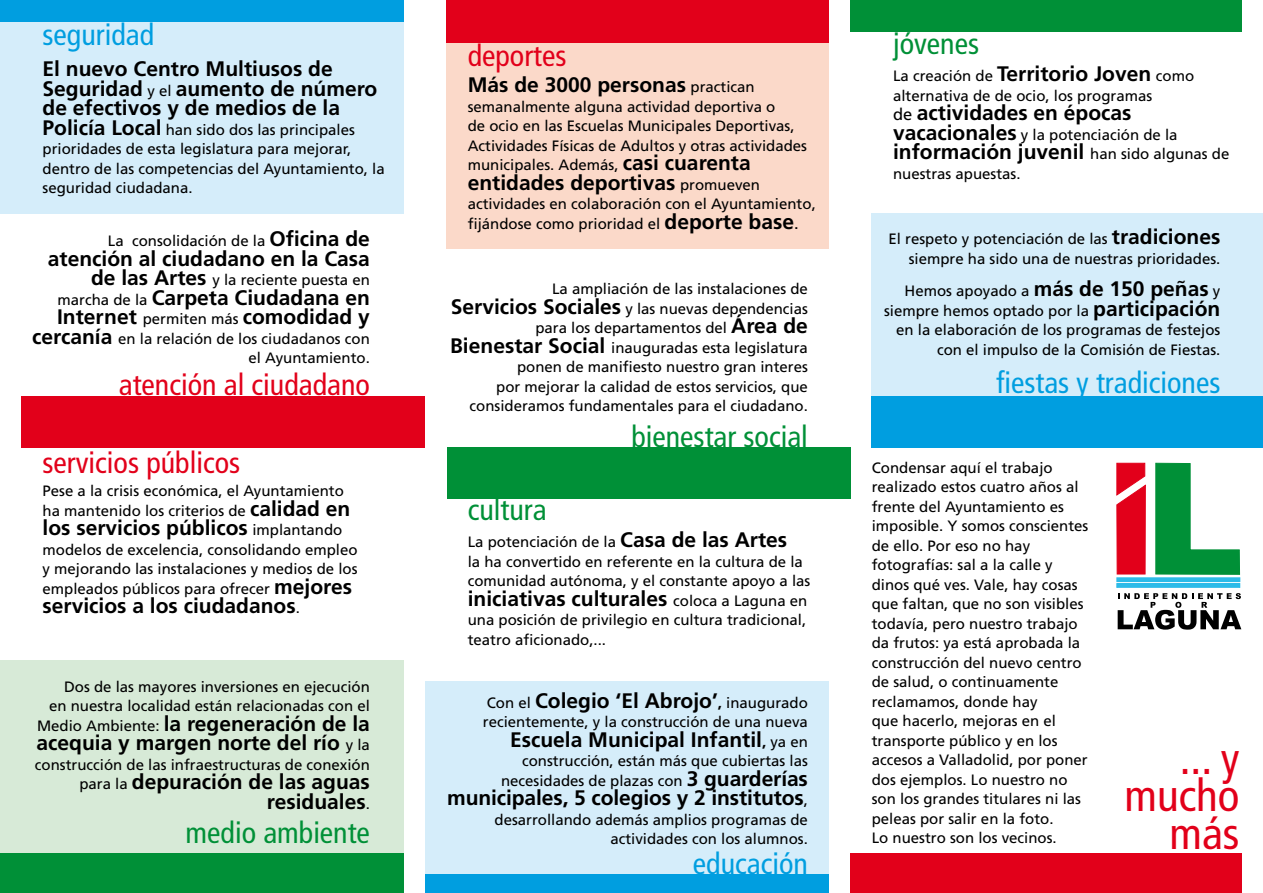
<style>
.page{position:relative;width:1263px;height:893px;background:#fff}
.page>*{position:absolute;margin:0;border:0;box-sizing:border-box;transform-origin:0 0}
.t1{font:condensed 45px/37.5px "Frutiger LT Std";color:#e2001a;text-align:right}
.t2{font:condensed 30px "Frutiger LT Std";color:#e2001a}
.t3{font:condensed 30px "Frutiger LT Std";color:#009037}
.t4{font:condensed 30px "Frutiger LT Std";color:#009ee0}
.t5{font:700 21px/19.5px "Frutiger LT Std";color:#000}
.t6{font:15px/19.5px "Frutiger LT Std";color:#000}
.s1{font-weight:400;font-size:15px}
.s2{font-weight:700;font-size:21px}
.s3{font-weight:400;font-size:16.5px}
.s4{font-size:16.5px}
.s5{font-size:15px}
</style>
<div class="page">
<div style="left:0;top:16px;width:404px;height:197px;background:#d5edfa"></div>
<div style="left:0;top:660px;width:404px;height:193px;background:#d7ead7"></div>
<div style="left:872px;top:213px;width:391px;height:183px;background:#d5edfa"></div>
<div style="left:446px;top:39px;width:383px;height:210px;background:#fbd9c9"></div>
<div style="left:425px;top:681px;width:404px;height:198px;background:#d5edfa"></div>
<div style="left:0;top:0;width:404px;height:21px;background:#009ee0"></div>
<div style="left:446px;top:0;width:383px;height:43px;background:#e2001a"></div>
<div style="left:0;top:853px;width:404px;height:40px;background:#009037"></div>
<div style="left:425px;top:874px;width:404px;height:19px;background:#009ee0"></div>
<div style="left:850px;top:853px;width:392px;height:40px;background:#e2001a"></div>
<div style="left:850px;top:0;width:392px;height:32px;background:#009037"></div>
<div style="left:21px;top:396px;width:404px;height:51px;background:#e2001a"></div>
<div style="left:446px;top:448px;width:404px;height:51px;background:#009037"></div>
<div style="left:872px;top:396px;width:391px;height:51px;background:#009ee0"></div>
<svg style="left:1116px;top:463px;width:30px;height:112px;background:#e41a31"></svg>
<svg style="left:1155px;top:463px;width:85px;height:112px"></svg>
<hr style="left:1117px;top:578px;width:123px;height:4px;background:#2dbbe8">
<div style="left:1116px;top:577px;width:124px;height:5px;border:1px solid #2dbbe8"></div>
<hr style="left:1117px;top:584px;width:123px;height:3px;background:#2dbbe8">
<div style="left:1116px;top:583px;width:124px;height:5px;border:1px solid #2dbbe8"></div>
<svg style="left:1118px;top:593px;width:123px;height:36px"></svg>
<h2 class="t4" style="left:43px;top:17px;width:113px">seguridad</h2>
<h3 class="t5" style="left:43px;top:59px;width:336px">El nuevo Centro Multiusos de<br>Seguridad <span class="s1">y el</span> aumento de número de efectivos y de medios de la</h3>
<p class="t6" style="left:43px;top:120px;width:344px"><span class="s2">Policía Local</span> han sido dos las principales prioridades de esta legislatura para mejorar, dentro de las competencias del Ayuntamiento, la seguridad ciudadana.</p>
<p class="t6" style="left:108px;top:231px;width:264px">La consolidación de la <span class="s2">Oficina de</span></p>
<h3 class="t5" style="left:48px;top:249px;width:324px">atención al ciudadano en la Casa</h3>
<p class="t6" style="left:91px;top:270px;width:280px"><span class="s2">de las Artes</span> y la reciente puesta en</p>
<h3 class="t5" style="left:57px;top:288px;width:314px"><span class="s1">marcha de la</span> Carpeta Ciudadana en<br>Internet <span class="s1">permiten más</span> comodidad y</h3>
<p class="t6" style="left:32px;top:329px;width:339px;text-align:right"><span class="s2">cercanía</span> en la relación de los ciudadanos con el Ayuntamiento.</p>
<h2 class="t2" style="left:119px;top:367px;width:253px">atención al ciudadano</h2>
<h2 class="t2" style="left:43px;top:445px;width:199px">servicios públicos</h2>
<p class="t6" style="left:43px;top:481px;width:309px">Pese a la crisis económica, el Ayuntamiento ha mantenido los criterios de <span class="s2">calidad en</span></p>
<h3 class="t5" style="left:43px;top:518px;width:301px">los servicios públicos <span class="s1">implantando</span></h3>
<p class="t6" style="left:43px;top:540px;width:317px;text-align:justify">modelos de excelencia, consolidando empleo y mejorando las instalaciones y medios de los empleados públicos para ofrecer <span class="s2">mejores</span></p>
<h3 class="t5" style="left:43px;top:596px;width:259px">servicios a los ciudadanos<span class="s1">.</span></h3>
<p class="t6" style="left:49px;top:677px;width:322px;text-align:right">Dos de las mayores inversiones en ejecución en nuestra localidad están relacionadas con el</p>
<h3 class="t5" style="left:36px;top:714px;width:335px"><span class="s1">Medio Ambiente:</span> la regeneración de la acequia y margen norte del río <span class="s1">y la</span></h3>
<p class="t6" style="left:35px;top:755px;width:337px">construcción de las infraestructuras de conexión</p>
<h3 class="t5" style="left:79px;top:772px;width:292px;text-align:right"><span class="s1">para la</span> depuración de las aguas residuales<span class="s1">.</span></h3>
<h2 class="t3" style="left:186px;top:815px;width:186px">medio ambiente</h2>
<h2 class="t2" style="left:468px;top:38px;width:100px">deportes</h2>
<h2 class="t3" style="left:893px;top:27px;width:88px">jóvenes</h2>
<p class="t6" style="left:893px;top:67px;width:303px">La creación de <span class="s2">Territorio Joven</span> como alternativa de de ocio, los programas</p>
<h3 class="t5" style="left:893px;top:104px;width:240px"><span class="s3">de</span> actividades en épocas</h3>
<p class="t6" style="left:893px;top:125px;width:286px"><span class="s2">vacacionales</span> y la potenciación de la</p>
<h3 class="t5" style="left:893px;top:143px;width:338px">información juvenil <span class="s1">han sido algunas de</span></h3>
<p class="t6" style="left:893px;top:164px;width:129px">nuestras apuestas.</p>
<h3 class="t5" style="left:468px;top:75px;width:288px">Más de 3000 personas <span class="s1">practican</span></h3>
<p class="t6" style="left:468px;top:97px;width:341px">semanalmente alguna actividad deportiva o<br>de ocio en las Escuelas Municipales Deportivas, Actividades Físicas de Adultos y otras actividades municipales. Además, <span class="s2">casi cuarenta</span></p>
<h3 class="t5" style="left:468px;top:173px;width:294px">entidades deportivas <span class="s1">promueven</span></h3>
<p class="t6" style="left:468px;top:194px;width:350px">actividades en colaboración con el Ayuntamiento, fijándose como prioridad el <span class="s2">deporte base</span><span class="s4">.</span></p>
<p class="t6" style="left:888px;top:229px;width:333px;text-align:right">El respeto y potenciación de las <span class="s2">tradiciones </span>siempre ha sido una de nuestras prioridades.</p>
<p class="t6" style="left:450px;top:279px;width:359px;text-align:right">La ampliación de las instalaciones de<br><span class="s2">Servicios Sociales</span> y las nuevas dependencias para los departamentos del <span class="s2">Área de Bienestar Social</span> inauguradas esta legislatura ponen de manifiesto nuestro gran interes<br>por mejorar la calidad de estos servicios, que consideramos fundamentales para el ciudadano.</p>
<h2 class="t3" style="left:468px;top:492px;width:80px">cultura</h2>
<h2 class="t3" style="left:631px;top:419px;width:178px">bienestar social</h2>
<p class="t6" style="left:468px;top:532px;width:344px">La potenciación de la <span class="s2">Casa de las Artes<br></span>la ha convertido en referente en la cultura de la comunidad autónoma, y el constante apoyo a las</p>
<h3 class="t5" style="left:468px;top:589px;width:341px">iniciativas culturales <span class="s1">coloca a Laguna en</span></h3>
<p class="t6" style="left:468px;top:610px;width:340px">una posición de privilegio en cultura tradicional, teatro aficionado,...</p>
<h3 class="t5" style="left:487px;top:691px;width:323px"><span class="s1">Con el</span> Colegio ‘El Abrojo’<span class="s5">,</span> <span class="s1">inaugurado</span></h3>
<p class="t6" style="left:483px;top:712px;width:327px">recientemente, y la construcción de una nueva</p>
<h3 class="t5" style="left:510px;top:730px;width:299px">Escuela Municipal Infantil<span class="s5">,</span> <span class="s1">ya en</span></h3>
<p class="t6" style="left:501px;top:751px;width:308px;text-align:right">construcción, están más que cubiertas las necesidades de plazas con <span class="s2">3 guarderías</span></p>
<h3 class="t5" style="left:447px;top:788px;width:362px">municipales, 5 colegios y 2 institutos<span class="s1">,</span></h3>
<p class="t6" style="left:494px;top:810px;width:315px;text-align:right">desarrollando además amplios programas de actividades con los alumnos.</p>
<h2 class="t4" style="left:693px;top:846px;width:117px">educación</h2>
<p class="t6" style="left:884px;top:282px;width:338px;text-align:right">Hemos apoyado a <span class="s2">más de 150 peñas</span> y siempre hemos optado por la <span class="s2">participación </span>en la elaboración de los programas de festejos con el impulso de la Comisión de Fiestas.</p>
<h2 class="t4" style="left:996px;top:365px;width:226px">fiestas y tradiciones</h2>
<p class="t6" style="left:872px;top:458px;width:218px">Condensar aquí el trabajo realizado estos cuatro años al frente del Ayuntamiento es imposible. Y somos conscientes de ello. Por eso no hay fotografías: sal a la calle y dinos qué ves. Vale, hay cosas que faltan, que no son visibles todavía, pero nuestro trabajo da frutos: ya está aprobada la construcción del nuevo centro de salud, o continuamente reclamamos, donde hay<br>que hacerlo, mejoras en el transporte público y en los accesos a Valladolid, por poner dos ejemplos. Lo nuestro no son los grandes titulares ni las peleas por salir en la foto.<br>Lo nuestro son los vecinos.</p>
<h1 class="t1" style="left:1124px;top:740px;width:117px">... y mucho más</h1>
</div>
